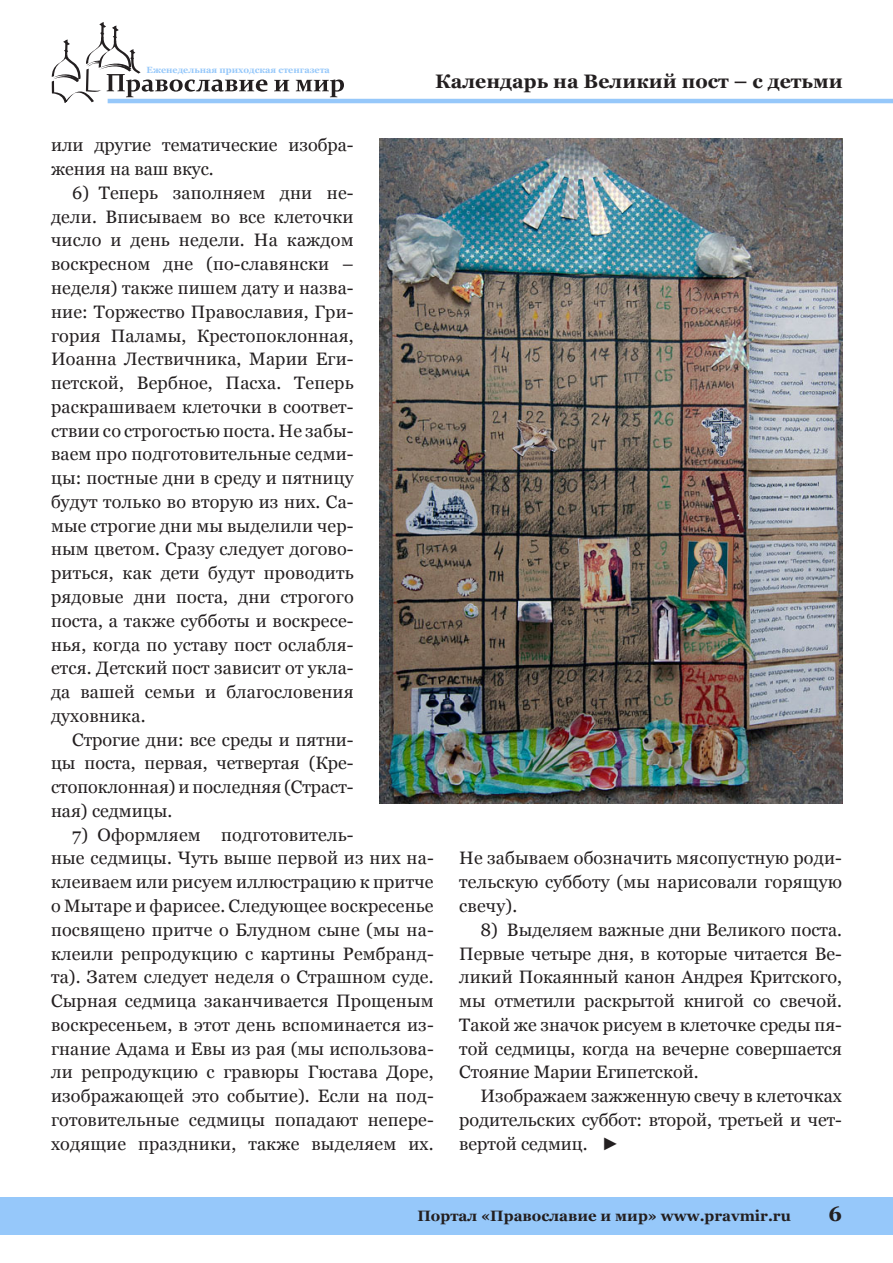
<style>
.page{position:relative;width:893px;height:1263px;background:#fff}
.page>*{position:absolute;margin:0;border:0;box-sizing:border-box;transform-origin:0 0}
.t1{font:700 21px "Georgia";color:#231f20}
.kolontitul{font:700 19.5px "Georgia";color:#231f20}
.Text{font:18px/23.7px "Georgia";letter-spacing:.01em;color:#231f20;text-align:justify}
.Text-2{font:18px "Arial";color:#231f20}
.t2{font:700 15px "Georgia";color:#231f20}
.t3{font:700 9px "Georgia";color:#96c8fa}
</style>
<div class="page">
<svg style="left:52px;top:22px;width:215px;height:81px"></svg>
<svg style="left:274px;top:80px;width:15px;height:11px"></svg>
<svg style="left:296px;top:79px;width:48px;height:18px"></svg>
<hr style="left:108px;top:99px;width:785px;height:4px;background:#96c8fa">
<div style="left:0;top:1197px;width:893px;height:37px;background:#96c8fa"></div>
<img style="left:379px;top:138px;width:464px;height:666px">
<p class="t3" style="left:147px;top:64px;width:185px">Еженедельная приходская стенгазета</p>
<p class="kolontitul" style="left:435px;top:69px;width:409px">Календарь на Великий пост – с детьми</p>
<p class="Text" style="left:51px;top:134px;width:304px">или другие тематические изобра&shy;жения на ваш вкус.</p>
<p class="Text" style="left:51px;top:181px;width:304px;text-indent:21px">6) Теперь заполняем дни не&shy;дели. Вписываем во все клеточки число и день недели. На каждом воскресном дне (по-славянски – неделя) также пишем дату и назва&shy;ние: Торжество Православия, Гри&shy;гория Паламы, Крестопоклонная, Иоанна Лествичника, Марии Еги&shy;петской, Вербное, Пасха. Теперь раскрашиваем клеточки в соответ&shy;ствии со строгостью поста. Не забы&shy;ваем про подготовительные седми&shy;цы: постные дни в среду и пятницу будут только во вторую из них. Са&shy;мые строгие дни мы выделили чер&shy;ным цветом. Сразу следует догово&shy;риться, как дети будут проводить рядовые дни поста, дни строгого поста, а также субботы и воскресе&shy;нья, когда по уставу пост ослабля&shy;ется. Детский пост зависит от укла&shy;да вашей семьи и благословения духовника.</p>
<p class="Text" style="left:51px;top:728px;width:304px;text-indent:21px">Строгие дни: все среды и пятни&shy;цы поста, первая, четвертая (Кре&shy;стопоклонная) и последняя (Страст&shy;ная) седмицы.</p>
<p class="Text" style="left:51px;top:823px;width:384px;text-align:left;text-indent:21px">7) Оформляем подготовитель-<br>ные седмицы. Чуть выше первой из них на&shy;клеиваем или рисуем иллюстрацию к притче о Мытаре и фарисее. Следующее воскресенье посвящено притче о Блудном сыне (мы на&shy;клеили репродукцию с картины Рембранд&shy;та). Затем следует неделя о Страшном суде.<br>Сырная седмица заканчивается Прощеным воскресеньем, в этот день вспоминается из&shy;гнание Адама и Евы из рая (мы использова&shy;ли репродукцию с гравюры Гюстава Доре, изображающей это событие). Если на под&shy;готовительные седмицы попадают непере&shy;ходящие праздники, также выделяем их.</p>
<p class="Text" style="left:459px;top:847px;width:384px">Не забываем обозначить мясопустную роди&shy;тельскую субботу (мы нарисовали горящую свечу).</p>
<p class="Text" style="left:459px;top:918px;width:384px;text-indent:21px">8) Выделяем важные дни Великого поста.<br>Первые четыре дня, в которые читается Ве&shy;ликий Покаянный канон Андрея Критского, мы отметили раскрытой книгой со свечой.<br>Такой же значок рисуем в клеточке среды пя&shy;той седмицы, когда на вечерне совершается Стояние Марии Египетской.</p>
<p class="Text" style="left:459px;top:1084px;width:384px;text-indent:21px">Изображаем зажженную свечу в клеточках родительских суббот: второй, третьей и чет&shy;вертой седмиц.</p>
<p class="Text-2" style="left:602px;top:1131px;width:19px">►</p>
<p class="t2" style="left:417px;top:1206px;width:375px">Портал «Православие и мир» www.pravmir.ru</p>
<p class="t1" style="left:828px;top:1200px;width:15px">6</p>
</div>
